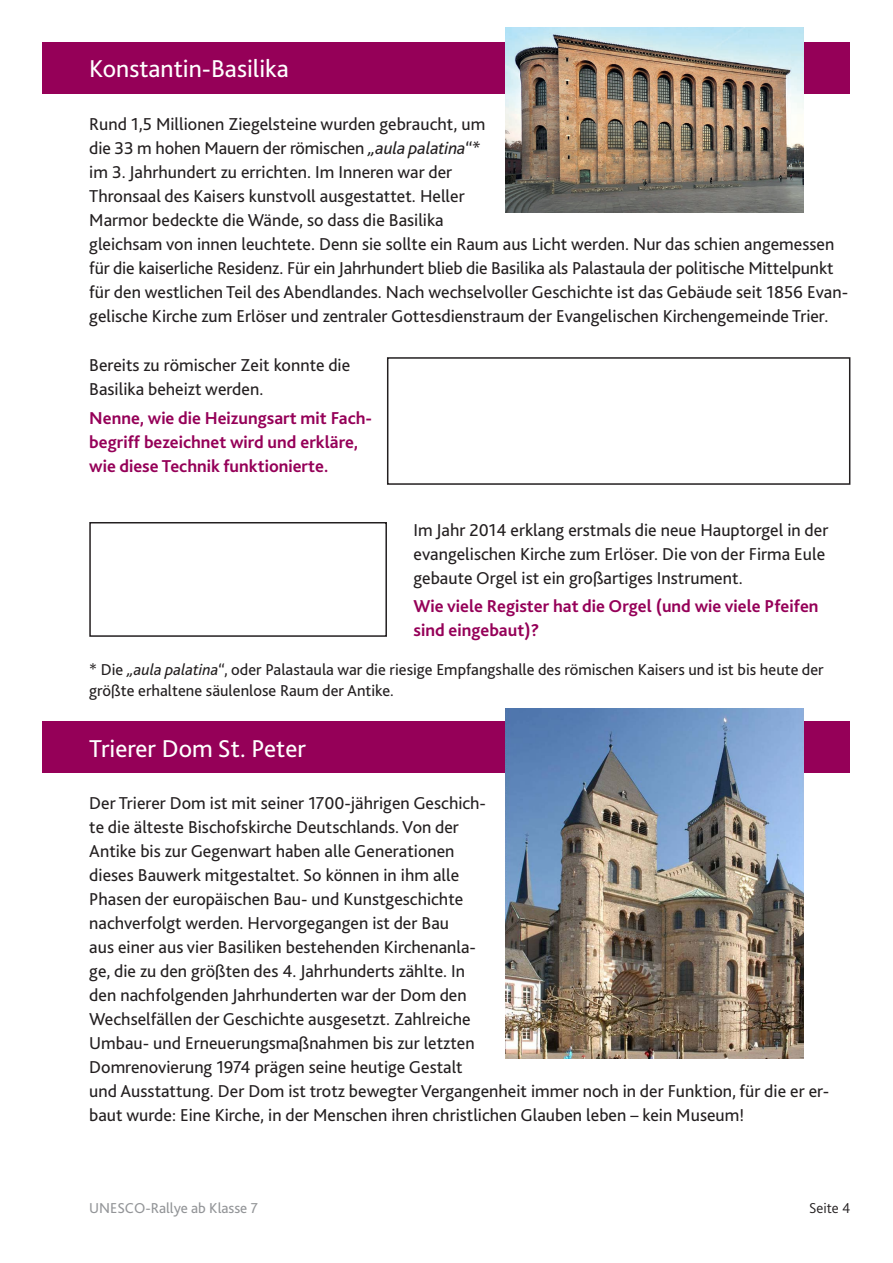
<style>
.page{position:relative;width:893px;height:1263px;background:#fff}
.page>*{position:absolute;margin:0;border:0;box-sizing:border-box;transform-origin:0 0}
.t1{font:25.5px "Bliss 2";color:#fff}
.t2{font:18px/24px "Bliss 2";color:#231f20}
.t3{font:700 18px/24px "Bliss 2";color:#950058}
.t4{font:16.5px/21px "Bliss 2";color:#231f20}
.t5{font:15px "Bliss 2";color:#939598}
.t6{font:300 15px "Bliss 2";color:#231f20}
.s1{font-style:italic}
</style>
<div class="page">
<div style="left:387px;top:357px;width:463px;height:128px;border:2px solid #231f20"></div>
<div style="left:43px;top:43px;width:807px;height:51px;background:#950058"></div>
<div style="left:89px;top:522px;width:298px;height:115px;border:2px solid #231f20"></div>
<img style="left:505px;top:28px;width:299px;height:185px">
<div style="left:43px;top:722px;width:807px;height:51px;background:#950058"></div>
<img style="left:505px;top:708px;width:299px;height:351px">
<p class="t1" style="left:89px;top:53px;width:201px">Konstantin-Basilika</p>
<p class="t2" style="left:89px;top:112px;width:398px">Rund 1,5 Millionen Ziegelsteine wurden gebraucht, um die 33 m hohen Mauern der römischen <span class="s1">„aula palatina“* </span>im 3. Jahrhundert zu errichten. Im Inneren war der Thronsaal des Kaisers kunstvoll ausgestattet. Heller</p>
<p class="t2" style="left:89px;top:208px;width:760px">Marmor bedeckte die Wände, so dass die Basilika<br>gleichsam von innen leuchtete. Denn sie sollte ein Raum aus Licht werden. Nur das schien angemessen für die kaiserliche Residenz. Für ein Jahrhundert blieb die Basilika als Palastaula der politische Mittelpunkt für den westlichen Teil des Abendlandes. Nach wechselvoller Geschichte ist das Gebäude seit 1856 Evan&shy;gelische Kirche zum Erlöser und zentraler Gottesdienstraum der Evangelischen Kirchengemeinde Trier.</p>
<p class="t2" style="left:89px;top:353px;width:262px">Bereits zu römischer Zeit konnte die<br>Basilika beheizt werden.</p>
<p class="t3" style="left:89px;top:405px;width:284px">Nenne, wie die Heizungsart mit Fach&shy;begriff bezeichnet wird und erkläre, wie diese Technik funktionierte.</p>
<p class="t2" style="left:414px;top:518px;width:416px">Im Jahr 2014 erklang erstmals die neue Hauptorgel in der evangelischen Kirche zum Erlöser. Die von der Firma Eule gebaute Orgel ist ein großartiges Instrument.</p>
<p class="t3" style="left:414px;top:594px;width:406px">Wie viele Register hat die Orgel (und wie viele Pfeifen sind eingebaut)?</p>
<p class="t4" style="left:89px;top:659px;width:736px">* Die <span class="s1">„aula palatina“</span>, oder Palastaula war die riesige Empfangshalle des römischen Kaisers und ist bis heute der größte erhaltene säulenlose Raum der Antike.</p>
<p class="t1" style="left:89px;top:732px;width:218px">Trierer Dom St. Peter</p>
<p class="t2" style="left:89px;top:791px;width:742px">Der Trierer Dom ist mit seiner 1700-jährigen Geschich-<br>te die älteste Bischofskirche Deutschlands. Von der<br>Antike bis zur Gegenwart haben alle Generationen<br>dieses Bauwerk mitgestaltet. So können in ihm alle<br>Phasen der europäischen Bau- und Kunstgeschichte<br>nachverfolgt werden. Hervorgegangen ist der Bau<br>aus einer aus vier Basiliken bestehenden Kirchenanla-<br>ge, die zu den größten des 4. Jahrhunderts zählte. In<br>den nachfolgenden Jahrhunderten war der Dom den<br>Wechselfällen der Geschichte ausgesetzt. Zahlreiche<br>Umbau- und Erneuerungsmaßnahmen bis zur letzten<br>Domrenovierung 1974 prägen seine heutige Gestalt<br>und Ausstattung. Der Dom ist trotz bewegter Vergangenheit immer noch in der Funktion, für die er er&shy;baut wurde: Eine Kirche, in der Menschen ihren christlichen Glauben leben – kein Museum!</p>
<p class="t5" style="left:89px;top:1198px;width:170px">UNESCO-Rallye ab Klasse 7</p>
<p class="t6" style="left:809px;top:1198px;width:43px">Seite 4</p>
</div>
